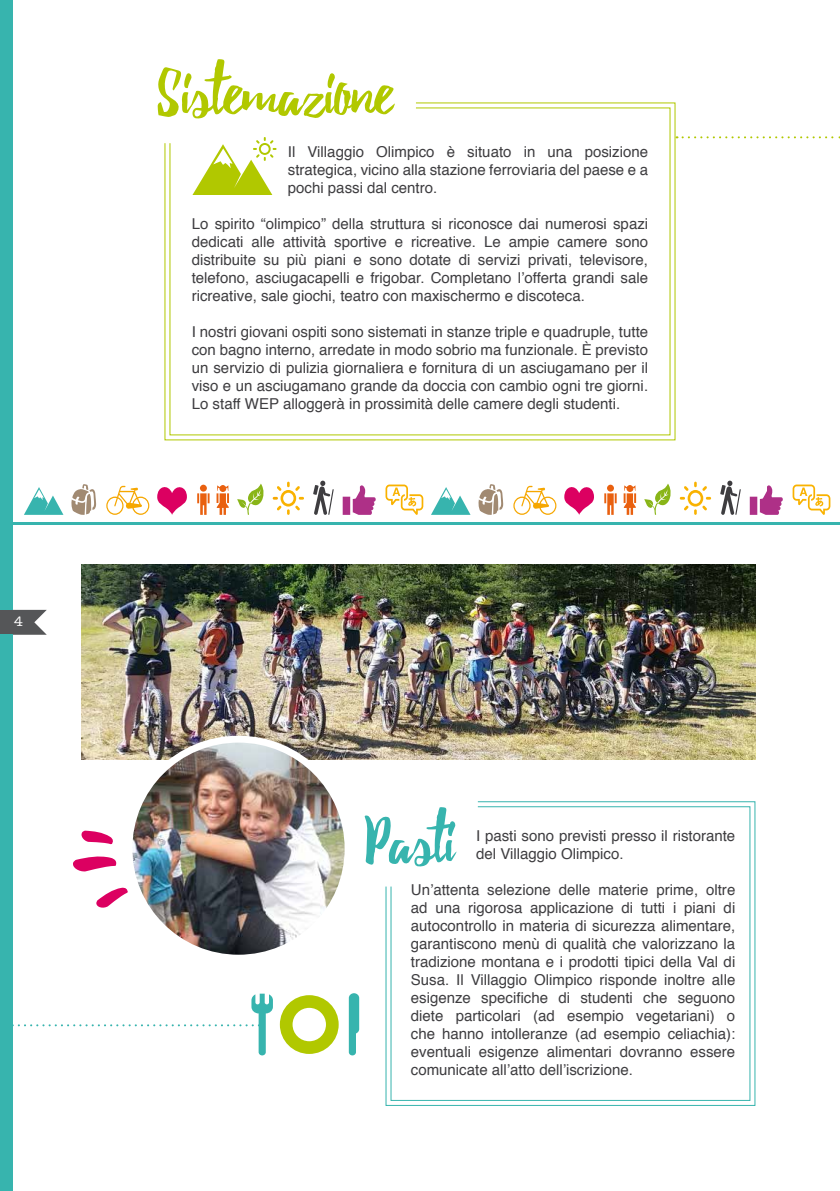
<style>
.page{position:relative;width:840px;height:1191px;background:#fff}
.page>*{position:absolute;margin:0;border:0;box-sizing:border-box;transform-origin:0 0}
.t1{font:70px "Debby";color:#b1c800}
.t2{font:70px "Debby";color:#37b4ae}
.t3{font:15px/18px "Helvetica";color:#3e3d40;text-align:justify}
.t4{font:14px "American Typewriter";color:#fff}
</style>
<div class="page">
<svg style="left:0;top:610px;width:47px;height:25px"></svg>
<div style="left:0;top:0;width:13px;height:610px;background:#37b4ae"></div>
<div style="left:0;top:635px;width:13px;height:556px;background:#37b4ae"></div>
<svg style="left:385px;top:801px;width:370px;height:305px"></svg>
<hr style="left:14px;top:522px;width:825px;height:3px;background:#37b4ae">
<svg style="left:71px;top:484px;width:25px;height:31px"></svg>
<svg style="left:237px;top:483px;width:27px;height:32px"></svg>
<svg style="left:24px;top:487px;width:39px;height:28px"></svg>
<svg style="left:157px;top:487px;width:30px;height:28px"></svg>
<svg style="left:197px;top:484px;width:32px;height:31px"></svg>
<svg style="left:342px;top:485px;width:33px;height:30px"></svg>
<svg style="left:106px;top:486px;width:43px;height:29px"></svg>
<svg style="left:313px;top:480px;width:20px;height:35px"></svg>
<svg style="left:478px;top:484px;width:25px;height:31px"></svg>
<svg style="left:644px;top:484px;width:27px;height:31px"></svg>
<svg style="left:431px;top:487px;width:39px;height:28px"></svg>
<svg style="left:564px;top:487px;width:29px;height:28px"></svg>
<svg style="left:604px;top:484px;width:31px;height:31px"></svg>
<svg style="left:272px;top:482px;width:32px;height:33px"></svg>
<svg style="left:679px;top:482px;width:31px;height:33px"></svg>
<svg style="left:749px;top:485px;width:33px;height:30px"></svg>
<svg style="left:513px;top:486px;width:43px;height:29px"></svg>
<svg style="left:720px;top:480px;width:20px;height:35px"></svg>
<svg style="left:385px;top:484px;width:38px;height:31px"></svg>
<svg style="left:792px;top:484px;width:37px;height:31px"></svg>
<svg style="left:676px;top:136px;width:164px;height:2px"></svg>
<img style="left:82px;top:565px;width:673px;height:195px">
<img style="left:129px;top:739px;width:219px;height:219px;border-radius:109px">
<div style="left:125px;top:735px;width:226px;height:226px;border:7px solid #fff;border-radius:50%"></div>
<svg style="left:81px;top:830px;width:32px;height:15px"></svg>
<svg style="left:96px;top:887px;width:32px;height:21px"></svg>
<svg style="left:73px;top:856px;width:44px;height:16px"></svg>
<svg style="left:280px;top:995px;width:58px;height:59px"></svg>
<svg style="left:13px;top:993px;width:260px;height:62px"></svg>
<svg style="left:348px;top:993px;width:11px;height:62px"></svg>
<svg style="left:164px;top:102px;width:511px;height:339px"></svg>
<svg style="left:192px;top:137px;width:84px;height:58px"></svg>
<p class="t4" style="left:14px;top:611px;width:10px">4</p>
<h1 class="t1" style="left:158px;top:50px;width:236px">Sistemazione</h1>
<p class="t3" style="left:288px;top:143px;width:361px">Il Villaggio Olimpico è situato in una posizione strategica, vicino alla stazione ferroviaria del paese e a pochi passi dal centro.</p>
<p class="t3" style="left:192px;top:215px;width:457px">Lo spirito “olimpico” della struttura si riconosce dai numerosi spazi dedicati alle attività sportive e ricreative. Le ampie camere sono distribuite su più piani e sono dotate di servizi privati, televisore, telefono, asciugacapelli e frigobar. Completano l’offerta grandi sale ricreative, sale giochi, teatro con maxischermo e discoteca.</p>
<p class="t3" style="left:192px;top:323px;width:457px">I nostri giovani ospiti sono sistemati in stanze triple e quadruple, tutte con bagno interno, arredate in modo sobrio ma funzionale. È previsto un servizio di pulizia giornaliera e fornitura di un asciugamano per il viso e un asciugamano grande da doccia con cambio ogni tre giorni.<br>Lo staff WEP alloggerà in prossimità delle camere degli studenti.</p>
<h1 class="t2" style="left:364px;top:797px;width:91px">Pasti</h1>
<p class="t3" style="left:476px;top:827px;width:260px">I pasti sono previsti presso il ristorante del Villaggio Olimpico.</p>
<p class="t3" style="left:410px;top:881px;width:326px">Un’attenta selezione delle materie prime, oltre ad una rigorosa applicazione di tutti i piani di autocontrollo in materia di sicurezza alimentare, garantiscono menù di qualità che valorizzano la tradizione montana e i prodotti tipici della Val di Susa. Il Villaggio Olimpico risponde inoltre alle esigenze specifiche di studenti che seguono diete particolari (ad esempio vegetariani) o che hanno intolleranze (ad esempio celiachia): eventuali esigenze alimentari dovranno essere comunicate all’atto dell’iscrizione.</p>
</div>
